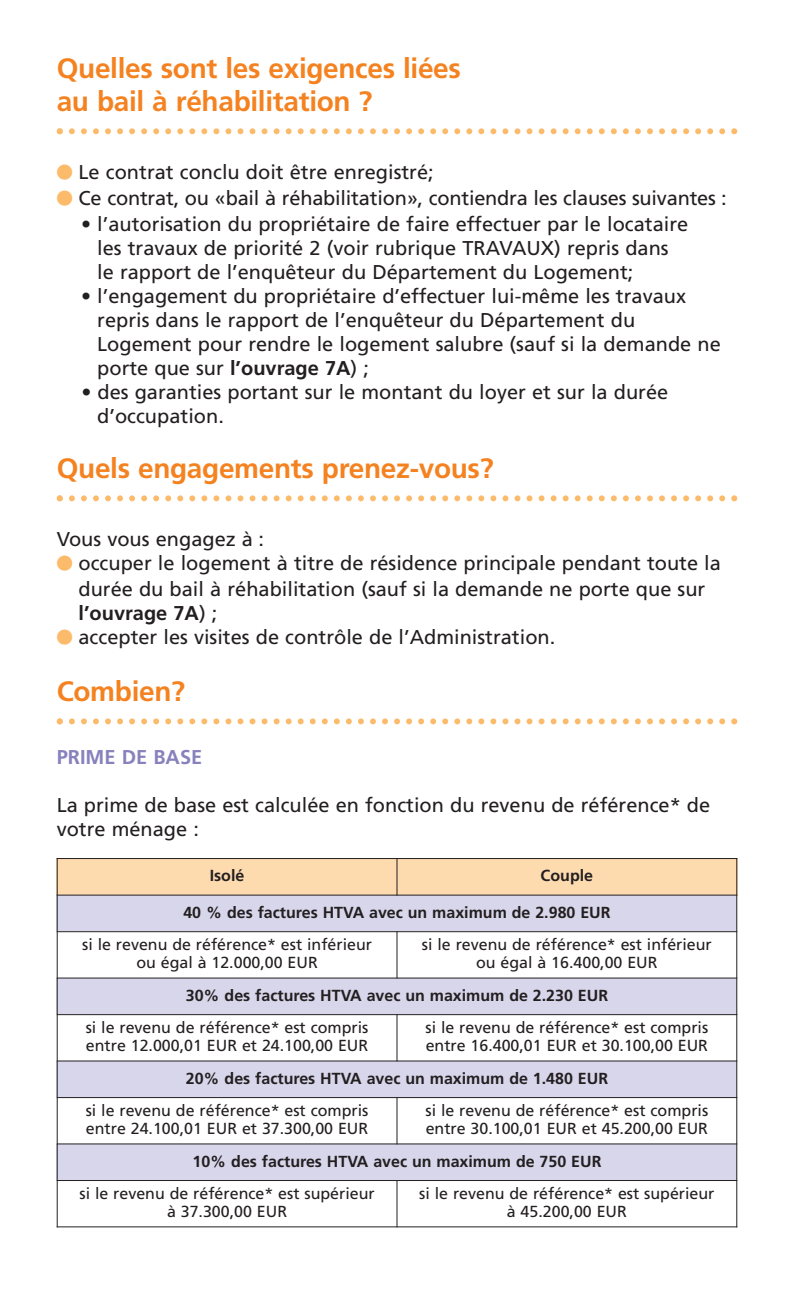
<style>
.page{position:relative;width:794px;height:1304px;background:#fff}
.page>*{position:absolute;margin:0;border:0;box-sizing:border-box;transform-origin:0 0}
.t1{font:700 28px/33.6px "Frutiger";letter-spacing:-.01em;color:#f58220}
.t2{font:20px/24px "Frutiger";color:#231f20}
.t3{font:700 20px "Frutiger";color:#231f20}
.t4{font:700 20px "Frutiger";color:#8781bd}
.t5{font:16px/18px "Frutiger";color:#231f20;text-align:center}
.t6{font:700 16px "Frutiger";color:#231f20}
.s1{color:#fcba6b}
.s2{font-weight:700}
.s3{font-weight:400}
</style>
<div class="page">
<div style="left:57px;top:858px;width:340px;height:37px;background:#fedaaf"></div>
<div style="left:397px;top:858px;width:340px;height:37px;background:#fedaaf"></div>
<div style="left:57px;top:895px;width:680px;height:37px;background:#d8d6eb"></div>
<div style="left:57px;top:978px;width:680px;height:37px;background:#d8d6eb"></div>
<div style="left:57px;top:1061px;width:680px;height:37px;background:#d8d6eb"></div>
<div style="left:57px;top:1144px;width:680px;height:36px;background:#d8d6eb"></div>
<hr style="left:57px;top:858px;width:1px;height:369px;background:#231f20">
<hr style="left:396px;top:858px;width:1px;height:38px;background:#231f20">
<hr style="left:396px;top:931px;width:1px;height:48px;background:#231f20">
<hr style="left:396px;top:1014px;width:1px;height:47px;background:#231f20">
<hr style="left:396px;top:1097px;width:1px;height:47px;background:#231f20">
<hr style="left:396px;top:1180px;width:1px;height:47px;background:#231f20">
<hr style="left:736px;top:858px;width:1px;height:369px;background:#231f20">
<hr style="left:57px;top:858px;width:680px;height:1px;background:#231f20">
<hr style="left:57px;top:895px;width:680px;height:1px;background:#231f20">
<hr style="left:57px;top:931px;width:680px;height:1px;background:#231f20">
<hr style="left:57px;top:978px;width:680px;height:1px;background:#231f20">
<hr style="left:57px;top:1014px;width:680px;height:1px;background:#231f20">
<hr style="left:57px;top:1060px;width:680px;height:1px;background:#231f20">
<hr style="left:57px;top:1097px;width:680px;height:1px;background:#231f20">
<hr style="left:57px;top:1143px;width:680px;height:1px;background:#231f20">
<hr style="left:57px;top:1180px;width:680px;height:1px;background:#231f20">
<hr style="left:57px;top:1226px;width:680px;height:1px;background:#231f20">
<svg style="left:57px;top:128px;width:680px;height:6px"></svg>
<svg style="left:57px;top:495px;width:680px;height:6px"></svg>
<svg style="left:57px;top:718px;width:680px;height:6px"></svg>
<h1 class="t1" style="left:57px;top:53px;width:406px">Quelles sont les exigences liées au bail à réhabilitation ?</h1>
<p class="t2" style="left:57px;top:161px;width:378px"><span class="s1">●</span> Le contrat conclu doit être enregistré;</p>
<p class="t2" style="left:57px;top:187px;width:671px"><span class="s1">●</span> Ce contrat, ou «bail à réhabilitation», contiendra les clauses suivantes :</p>
<p class="t2" style="left:97px;top:213px;width:592px;text-indent:-16px">• l’autorisation du propriétaire de faire effectuer par le locataire les travaux de priorité 2 (voir rubrique TRAVAUX) repris dans le rapport de l’enquêteur du Département du Logement;</p>
<p class="t2" style="left:97px;top:285px;width:625px;text-indent:-16px">• l’engagement du propriétaire d’effectuer lui-même les travaux repris dans le rapport de l’enquêteur du Département du Logement pour rendre le logement salubre (sauf si la demande ne porte que sur <span class="s2">l’ouvrage 7A</span>) ;</p>
<p class="t2" style="left:97px;top:381px;width:572px;text-indent:-16px">• des garanties portant sur le montant du loyer et sur la durée d’occupation.</p>
<h1 class="t1" style="left:57px;top:454px;width:438px">Quels engagements prenez-vous?</h1>
<p class="t2" style="left:57px;top:528px;width:209px">Vous vous engagez à :</p>
<p class="t2" style="left:57px;top:551px;width:665px;line-height:26.2px;text-align:center"><span class="s1">●</span> occuper le logement à titre de résidence principale pendant toute la durée du bail à réhabilitation (sauf si la demande ne porte que sur</p>
<p class="t3" style="left:78px;top:605px;width:140px">l’ouvrage 7A<span class="s3">) ;</span></p>
<p class="t2" style="left:57px;top:626px;width:500px"><span class="s1">●</span> accepter les visites de contrôle de l’Administration.</p>
<h1 class="t1" style="left:57px;top:677px;width:130px">Combien?</h1>
<p class="t4" style="left:57px;top:749px;width:147px">PRIME DE BASE</p>
<p class="t2" style="left:57px;top:795px;width:655px">La prime de base est calculée en fonction du revenu de référence* de votre ménage :</p>
<p class="t6" style="left:210px;top:869px;width:36px">Isolé</p>
<p class="t6" style="left:540px;top:869px;width:54px">Couple</p>
<p class="t6" style="left:183px;top:906px;width:429px">40 % des factures HTVA avec un maximum de 2.980 EUR</p>
<p class="t5" style="left:82px;top:937px;width:291px">si le revenu de référence* est inférieur ou égal à 12.000,00 EUR</p>
<p class="t5" style="left:422px;top:937px;width:291px">si le revenu de référence* est inférieur ou égal à 16.400,00 EUR</p>
<p class="t6" style="left:186px;top:989px;width:424px">30% des factures HTVA avec un maximum de 2.230 EUR</p>
<p class="t5" style="left:86px;top:1020px;width:284px;text-align:left">si le revenu de référence* est compris entre 12.000,01 EUR et 24.100,00 EUR</p>
<p class="t5" style="left:425px;top:1020px;width:284px;text-align:left">si le revenu de référence* est compris entre 16.400,01 EUR et 30.100,00 EUR</p>
<p class="t6" style="left:186px;top:1072px;width:424px">20% des factures HTVA avec un maximum de 1.480 EUR</p>
<p class="t5" style="left:86px;top:1103px;width:284px;text-align:left">si le revenu de référence* est compris entre 24.100,01 EUR et 37.300,00 EUR</p>
<p class="t5" style="left:425px;top:1103px;width:284px;text-align:left">si le revenu de référence* est compris entre 30.100,01 EUR et 45.200,00 EUR</p>
<p class="t6" style="left:192px;top:1154px;width:410px">10% des factures HTVA avec un maximum de 750 EUR</p>
<p class="t5" style="left:79px;top:1186px;width:297px">si le revenu de référence* est supérieur à 37.300,00 EUR</p>
<p class="t5" style="left:419px;top:1186px;width:297px">si le revenu de référence* est supérieur à 45.200,00 EUR</p>
</div>
